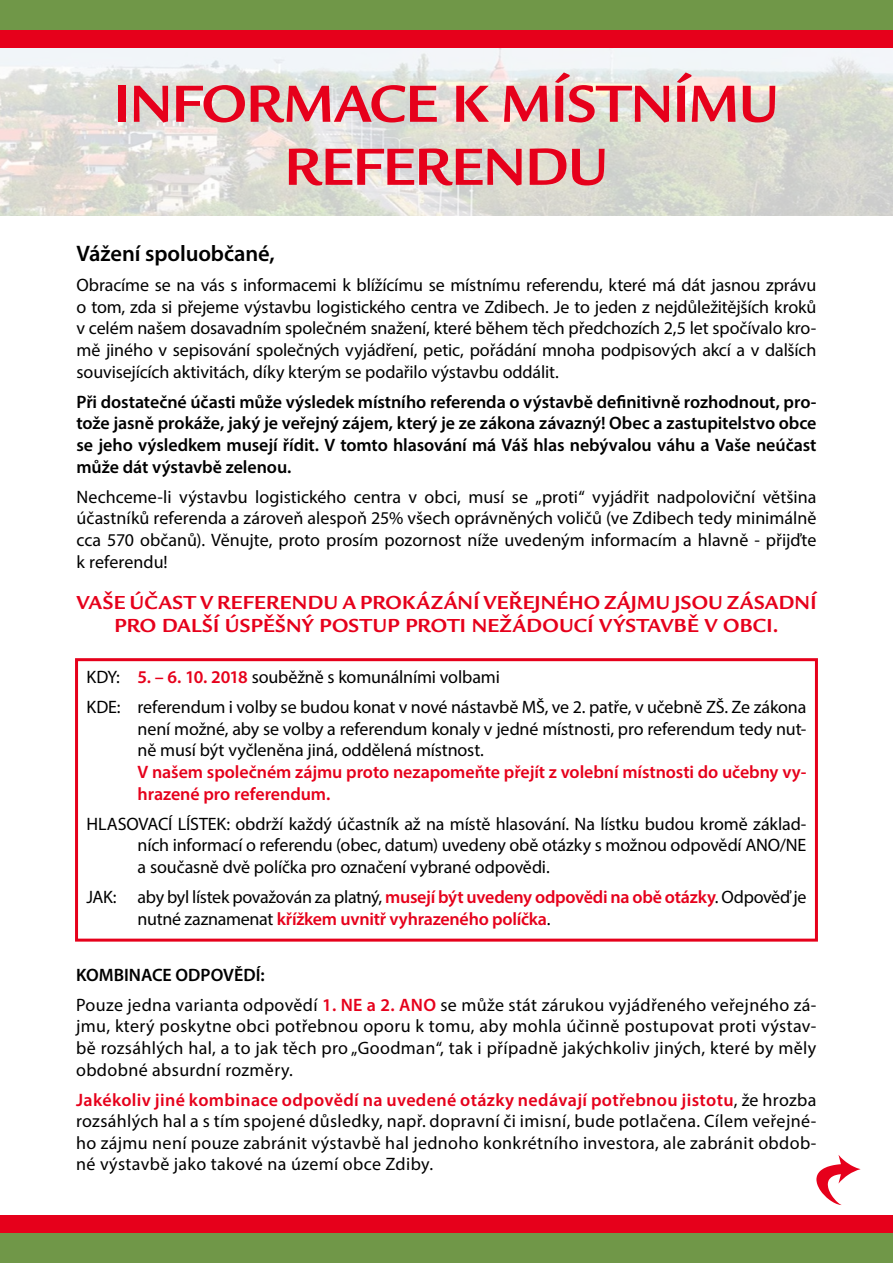
<style>
.page{position:relative;width:893px;height:1263px;background:#fff}
.page>*{position:absolute;margin:0;border:0;box-sizing:border-box;transform-origin:0 0}
.t1{font:700 54px/63px "Legacy San Itc TEE";letter-spacing:-.015em;color:#e6001b;text-align:center}
.t2{font:600 22.5px "Myriad Pro";letter-spacing:-.005em;color:#000}
.t3{font:700 19.5px/23.4px "Legacy San Itc TEE";letter-spacing:.015em;color:#e6001b;text-align:center}
.t4{font:18px/21.6px "Myriad Pro";letter-spacing:-.005em;color:#000;text-align:justify}
.t5{font:600 18px/21.6px "Myriad Pro";letter-spacing:-.005em;color:#000;text-align:justify}
.t6{font:600 18px/21.6px "Myriad Pro";letter-spacing:-.005em;color:#e6001b}
.t7{font:18px/30.2px "Myriad Pro";letter-spacing:.02em;color:#000}
.s1{font-weight:600;color:#e6001b}
.s2{font-weight:400;color:#000}
.s3{font-weight:600}
</style>
<div class="page">
<img style="left:0;top:48px;width:893px;height:167px">
<div style="left:75px;top:658px;width:743px;height:283px;border:3px solid #e6001b"></div>
<div style="left:0;top:0;width:893px;height:31px;background:#709748"></div>
<div style="left:0;top:1232px;width:893px;height:31px;background:#709748"></div>
<div style="left:0;top:31px;width:893px;height:17px;background:#e6001b"></div>
<div style="left:0;top:1215px;width:893px;height:17px;background:#e6001b"></div>
<svg style="left:816px;top:1155px;width:45px;height:50px"></svg>
<h1 class="t1" style="left:114px;top:73px;width:667px">INFORMACE K MÍSTNÍMU<br>REFERENDU</h1>
<p class="t2" style="left:77px;top:239px;width:200px">Vážení spoluobčané,</p>
<p class="t4" style="left:77px;top:274px;width:741px">Obracíme se na vás s informacemi k blížícímu se místnímu referendu, které má dát jasnou zprávu o tom, zda si přejeme výstavbu logistického centra ve Zdibech. Je to jeden z nejdůležitějších kroků v celém našem dosavadním společném snažení, které během těch předchozích 2,5 let spočívalo kro&shy;mě jiného v sepisování společných vyjádření, petic, pořádání mnoha podpisových akcí a v dalších souvisejících aktivitách, díky kterým se podařilo výstavbu oddálit.</p>
<p class="t5" style="left:77px;top:390px;width:741px">Při dostatečné účasti může výsledek místního referenda o výstavbě definitivně rozhodnout, pro&shy;tože jasně prokáže, jaký je veřejný zájem, který je ze zákona závazný! Obec a zastupitelstvo obce se jeho výsledkem musejí řídit. V tomto hlasování má Váš hlas nebývalou váhu a Vaše neúčast může dát výstavbě zelenou.</p>
<p class="t4" style="left:77px;top:486px;width:741px">Nechceme-li výstavbu logistického centra v obci, musí se „proti“ vyjádřit nadpoloviční většina účastníků referenda a zároveň alespoň 25% všech oprávněných voličů (ve Zdibech tedy minimálně cca 570 občanů). Věnujte, proto prosím pozornost níže uvedeným informacím a hlavně - přijďte k referendu!</p>
<p class="t3" style="left:77px;top:591px;width:741px">VAŠE ÚČAST V REFERENDU A PROKÁZÁNÍ VEŘEJNÉHO ZÁJMU JSOU ZÁSADNÍ<br>PRO DALŠÍ ÚSPĚŠNÝ POSTUP PROTI NEŽÁDOUCÍ VÝSTAVBĚ V OBCI.</p>
<p class="t4" style="left:87px;top:662px;width:721px;line-height:30.2px">KDY: <span class="s1">5. – 6. 10. 2018</span> souběžně s komunálními volbami<br>KDE: referendum i volby se budou konat v nové nástavbě MŠ, ve 2. patře, v učebně ZŠ. Ze zákona</p>
<p class="t4" style="left:138px;top:718px;width:670px">není možné, aby se volby a referendum konaly v jedné místnosti, pro referendum tedy nut&shy;ně musí být vyčleněna jiná, oddělená místnost.</p>
<p class="t6" style="left:138px;top:761px;width:670px">V našem společném zájmu proto nezapomeňte přejít z volební místnosti do učebny vy&shy;hrazené pro referendum.</p>
<p class="t4" style="left:138px;top:813px;width:670px;text-indent:-51px">HLASOVACÍ LÍSTEK: obdrží každý účastník až na místě hlasování. Na lístku budou kromě základ&shy;ních informací o referendu (obec, datum) uvedeny obě otázky s možnou odpovědí ANO/NE a současně dvě políčka pro označení vybrané odpovědi.</p>
<p class="t6" style="left:138px;top:886px;width:670px;text-indent:-51px"><span class="s2">JAK: aby byl lístek považován za platný,</span> musejí být uvedeny odpovědi na obě otázky<span class="s2">. Odpověď je nutné zaznamenat</span> křížkem uvnitř vyhrazeného políčka<span class="s2">.</span></p>
<p class="t7" style="left:76px;top:959px;width:742px"><span class="s3">KOMBINACE ODPOVĚDÍ:<br></span>Pouze jedna varianta odpovědí <span class="s1">1. NE a 2. ANO</span> se může stát zárukou vyjádřeného veřejného zá-</p>
<p class="t4" style="left:76px;top:1015px;width:742px">jmu, který poskytne obci potřebnou oporu k tomu, aby mohla účinně postupovat proti výstav&shy;bě rozsáhlých hal, a to jak těch pro „Goodman“, tak i případně jakýchkoliv jiných, které by měly obdobné absurdní rozměry.</p>
<p class="t4" style="left:76px;top:1088px;width:742px"><span class="s1">Jakékoliv jiné kombinace odpovědí na uvedené otázky nedávají potřebnou jistotu</span>, že hrozba rozsáhlých hal a s tím spojené důsledky, např. dopravní či imisní, bude potlačena. Cílem veřejné&shy;ho zájmu není pouze zabránit výstavbě hal jednoho konkrétního investora, ale zabránit obdob&shy;né výstavbě jako takové na území obce Zdiby.</p>
</div>
